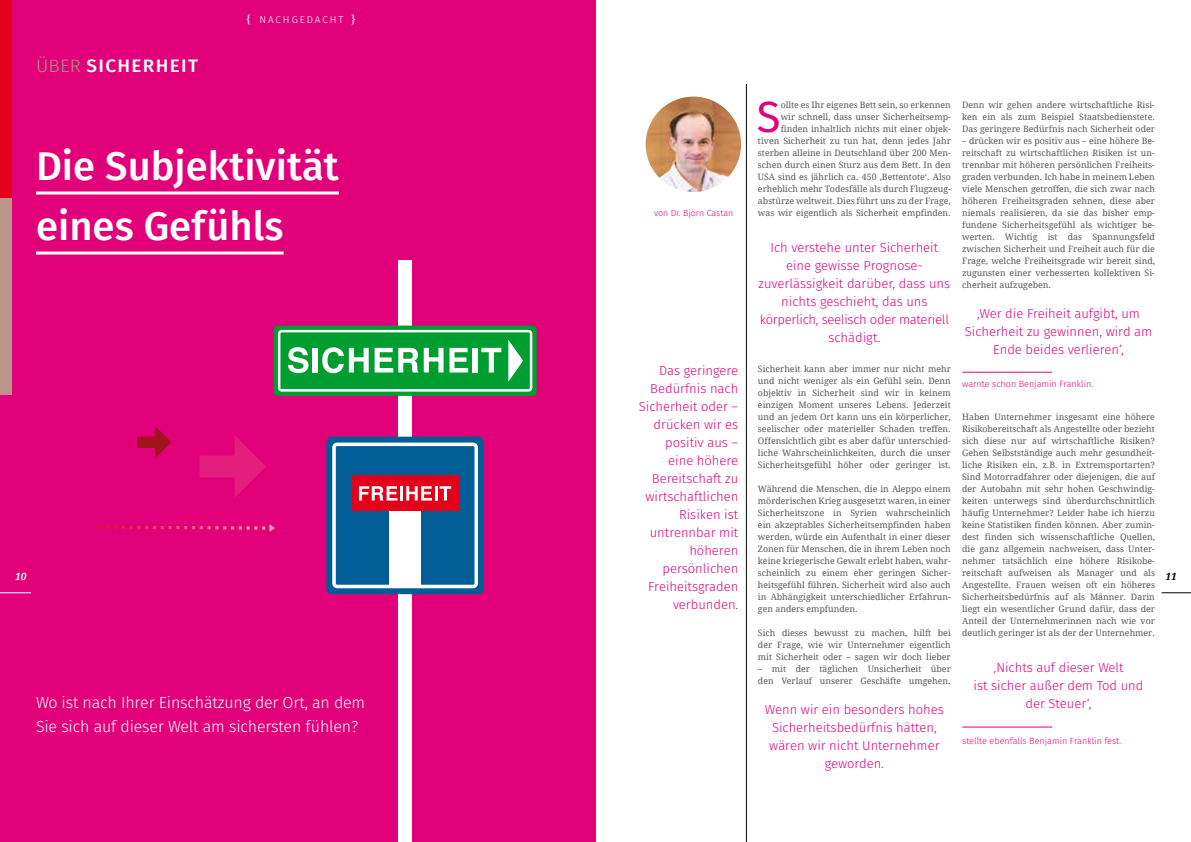
<style>
.page{position:relative;width:1191px;height:842px;background:#fff}
.page>*{position:absolute;margin:0;border:0;box-sizing:border-box;transform-origin:0 0}
.t1{font:43.6px "Fira Sans";color:#e2007a}
.t2{font:500 40px/60px "Fira Sans";color:#fff}
.t3{font:500 18px "Fira Sans";letter-spacing:.07em;color:#fff;scale:1.05 1}
.t4{font:300 16px/24px "Fira Sans";letter-spacing:-.01em;color:#fff}
.t5{font:300 13px/18px "Fira Sans";color:#e2007a;text-align:center}
.t6{font:300 10px "Fira Sans";letter-spacing:.2em;color:#fff}
.t7{font:italic 700 10px "Noto Serif";color:#fff}
.t8{font:italic 700 10px "Noto Serif";color:#000}
.t9{font:300 9px "Fira Sans";color:#e2007a}
.t10{font:8.8px/12px "Droid Serif";color:#58585a;text-align:justify}
.t11{font:300 8.8px "Fira Sans";color:#e2007a}
.s1{font-weight:300;color:#b3927c}
.s2{font-family:"Noto Serif";font-weight:400;font-size:11px}
</style>
<div class="page">
<div style="left:0;top:0;width:595px;height:842px;background:#e2007a"></div>
<hr style="left:36px;top:192px;width:303px;height:3px;background:#fff">
<hr style="left:36px;top:252px;width:248px;height:3px;background:#fff">
<img style="left:645px;top:97px;width:96px;height:95px;border-radius:48px">
<hr style="left:746px;top:84px;width:1px;height:758px;background:#000">
<hr style="left:962px;top:372px;width:90px;height:1px;background:#e2007a">
<hr style="left:962px;top:727px;width:90px;height:1px;background:#e2007a">
<div style="left:398px;top:260px;width:14px;height:582px;background:#fff"></div>
<svg style="left:274px;top:326px;width:262px;height:70px;background:#069d34"></svg>
<svg style="left:278px;top:330px;width:254px;height:62px;background:#46b869"></svg>
<div style="left:326px;top:437px;width:158px;height:157px;background:#005d95;border-radius:5px"></div>
<svg style="left:332px;top:443px;width:146px;height:145px"></svg>
<svg style="left:199px;top:435px;width:67px;height:63px"></svg>
<svg style="left:137px;top:426px;width:34px;height:32px"></svg>
<svg style="left:98px;top:524px;width:177px;height:8px"></svg>
<hr style="left:1161px;top:592px;width:30px;height:1px;background:#000">
<div style="left:0;top:0;width:12px;height:199px;background:#e2001a"></div>
<div style="left:0;top:198px;width:12px;height:198px;background:#bb9689"></div>
<div style="left:0;top:395px;width:12px;height:197px;background:#e2007a"></div>
<hr style="left:0;top:592px;width:31px;height:1px;background:#fff">
<h3 class="t3" style="left:36px;top:53px;width:156px"><span class="s1">ÜBER</span> SICHERHEIT</h3>
<p class="t6" style="left:246px;top:13px;width:111px"><span class="s2">{</span> NACHGEDACHT <span class="s2">}</span></p>
<p class="t10" style="left:962px;top:99px;width:194px">Denn wir gehen andere wirtschaftliche Risi&shy;ken ein als zum Beispiel Staatsbedienstete.<br>Das geringere Bedürfnis nach Sicherheit oder</p>
<p class="t10" style="left:962px;top:135px;width:194px">– drücken wir es positiv aus – eine höhere Be&shy;reitschaft zu wirtschaftlichen Risiken ist un&shy;trennbar mit höheren persönlichen Freiheits&shy;graden verbunden. Ich habe in meinem Leben viele Menschen getroffen, die sich zwar nach höheren Freiheitsgraden sehnen, diese aber niemals realisieren, da sie das bisher emp&shy;fundene Sicherheitsgefühl als wichtiger be&shy;werten. Wichtig ist das Spannungsfeld zwischen Sicherheit und Freiheit auch für die Frage, welche Freiheitsgrade wir bereit sind, zugunsten einer verbesserten kollektiven Si&shy;cherheit aufzugeben.</p>
<h3 class="t5" style="left:964px;top:305px;width:189px">‚Wer die Freiheit aufgibt, um<br>Sicherheit zu gewinnen, wird am<br>Ende beides verlieren‘,</h3>
<p class="t9" style="left:962px;top:378px;width:133px">warnte schon Benjamin Franklin.</p>
<p class="t10" style="left:962px;top:411px;width:194px">Haben Unternehmer insgesamt eine höhere Risikobereitschaft als Angestellte oder bezieht sich diese nur auf wirtschaftliche Risiken?<br>Gehen Selbstständige auch mehr gesundheit&shy;liche Risiken ein, z.B. in Extremsportarten?<br>Sind Motorradfahrer oder diejenigen, die auf der Autobahn mit sehr hohen Geschwindig&shy;keiten unterwegs sind überdurchschnittlich häufig Unternehmer? Leider habe ich hierzu keine Statistiken finden können. Aber zumin&shy;dest finden sich wissenschaftliche Quellen, die ganz allgemein nachweisen, dass Unter&shy;nehmer tatsächlich eine höhere Risikobe&shy;reitschaft aufweisen als Manager und als Angestellte. Frauen weisen oft ein höheres Sicherheitsbedürfnis auf als Männer. Darin liegt ein wesentlicher Grund dafür, dass der Anteil der Unternehmerinnen nach wie vor deutlich geringer ist als der der Unternehmer.</p>
<h3 class="t5" style="left:973px;top:659px;width:171px">‚Nichts auf dieser Welt<br>ist sicher außer dem Tod und der Steuer‘,</h3>
<p class="t9" style="left:962px;top:735px;width:161px">stellte ebenfalls Benjamin Franklin fest.</p>
<p class="t10" style="left:758px;top:99px;width:194px;text-align:right">ollte es Ihr eigenes Bett sein, so erkennen<br>wir schnell, dass unser Sicherheitsemp&shy;finden inhaltlich nichts mit einer objek&shy;tiven Sicherheit zu tun hat, denn jedes Jahr sterben alleine in Deutschland über 200 Men&shy;schen durch einen Sturz aus dem Bett. In den USA sind es jährlich ca. 450 ‚Bettentote‘. Also erheblich mehr Todesfälle als durch Flugzeug&shy;abstürze weltweit. Dies führt uns zu der Frage, was wir eigentlich als Sicherheit empfinden.</p>
<h3 class="t5" style="left:758px;top:239px;width:193px">Ich verstehe unter Sicherheit eine gewisse Prognose&shy;zuverlässigkeit darüber, dass uns nichts geschieht, das uns körperlich, seelisch oder materiell schädigt.</h3>
<p class="t10" style="left:758px;top:363px;width:194px">Sicherheit kann aber immer nur nicht mehr und nicht weniger als ein Gefühl sein. Denn objektiv in Sicherheit sind wir in keinem einzigen Moment unseres Lebens. Jederzeit und an jedem Ort kann uns ein körperlicher, seelischer oder materieller Schaden treffen.<br>Offensichtlich gibt es aber dafür unterschied&shy;liche Wahrscheinlichkeiten, durch die unser Sicherheitsgefühl höher oder geringer ist.</p>
<p class="t10" style="left:758px;top:483px;width:194px">Während die Menschen, die in Aleppo einem mörderischen Krieg ausgesetzt waren, in einer Sicherheitszone in Syrien wahrscheinlich ein akzeptables Sicherheitsempfinden haben werden, würde ein Aufenthalt in einer dieser Zonen für Menschen, die in ihrem Leben noch keine kriegerische Gewalt erlebt haben, wahr&shy;scheinlich zu einem eher geringen Sicher&shy;heitsgefühl führen. Sicherheit wird also auch in Abhängigkeit unterschiedlicher Erfahrun&shy;gen anders empfunden.</p>
<p class="t10" style="left:758px;top:627px;width:194px">Sich dieses bewusst zu machen, hilft bei der Frage, wie wir Unternehmer eigentlich mit Sicherheit oder – sagen wir doch lieber</p>
<p class="t10" style="left:758px;top:663px;width:194px">– mit der täglichen Unsicherheit über den Verlauf unserer Geschäfte umgehen.</p>
<h3 class="t5" style="left:765px;top:701px;width:180px">Wenn wir ein besonders hohes<br>Sicherheitsbedürfnis hätten, wären wir nicht Unternehmer geworden.</h3>
<h1 class="t1" style="left:757px;top:86px;width:25px">S</h1>
<h2 class="t2" style="left:36px;top:139px;width:304px">Die Subjektivität eines Gefühls</h2>
<p class="t11" style="left:654px;top:207px;width:81px">von Dr. Björn Castan</p>
<h3 class="t5" style="left:639px;top:362px;width:101px;text-align:right">Das geringere<br>Bedürfnis nach<br>Sicherheit oder – drücken wir es positiv aus – eine höhere<br>Bereitschaft zu wirtschaftlichen<br>Risiken ist untrennbar mit höheren persönlichen<br>Freiheitsgraden verbunden.</h3>
<p class="t7" style="left:15px;top:569px;width:13px">10</p>
<p class="t8" style="left:1165px;top:569px;width:13px">11</p>
<h3 class="t4" style="left:36px;top:692px;width:331px">Wo ist nach Ihrer Einschätzung der Ort, an dem<br>Sie sich auf dieser Welt am sichersten fühlen?</h3>
</div>
